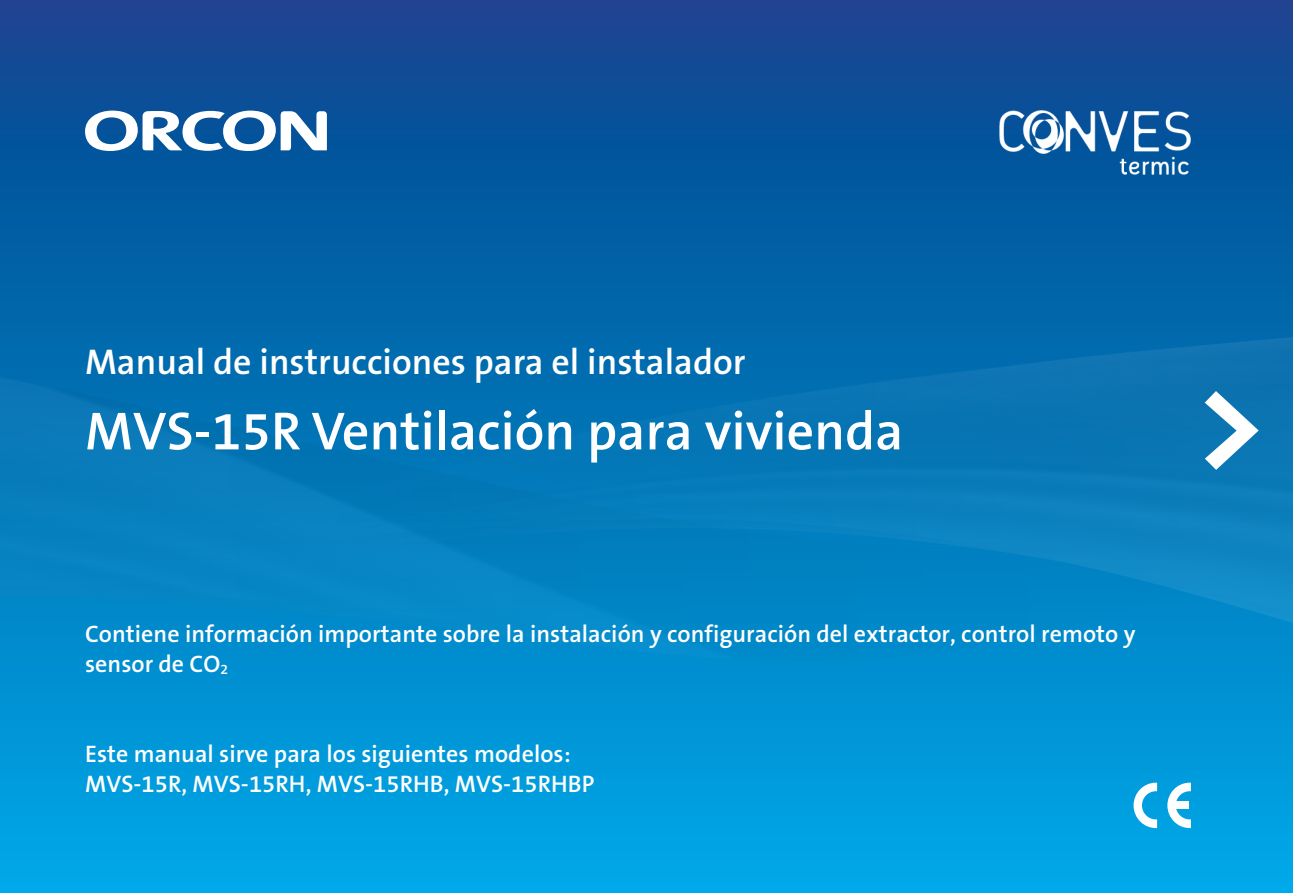
<style>
.page{position:relative;width:1293px;height:893px;background:#fff}
.page>*{position:absolute;margin:0;border:0;box-sizing:border-box;transform-origin:0 0}
.plat_9_12{font:600 54px "The Sans B6";color:#fff}
.plat_9_12-2{font:600 36px "The Sans B6";color:#fff}
.plat_9_12-3{font:600 24px/30px "The Sans B6";color:#fff}
</style>
<div class="page">
<img style="left:0;top:0;width:1293px;height:893px">
<svg style="left:1133px;top:783px;width:24px;height:45px"></svg>
<svg style="left:1167px;top:783px;width:24px;height:45px"></svg>
<div style="left:1174px;top:801px;width:15px;height:8px;background:#fff"></div>
<svg style="left:1204px;top:391px;width:54px;height:79px"></svg>
<svg style="left:85px;top:111px;width:242px;height:40px"></svg>
<img style="left:999px;top:111px;width:192px;height:68px">
<p class="plat_9_12-2" style="left:85px;top:343px;width:662px">Manual de instrucciones para el instalador</p>
<p class="plat_9_12" style="left:85px;top:403px;width:820px">MVS-15R Ventilación para vivienda</p>
<p class="plat_9_12-3" style="left:85px;top:620px;width:1052px">Contiene información importante sobre la instalación y configuración del extractor, control remoto y sensor de CO<sub>2</sub></p>
<p class="plat_9_12-3" style="left:85px;top:740px;width:511px">Este manual sirve para los siguientes modelos:<br>MVS-15R, MVS-15RH, MVS-15RHB, MVS-15RHBP</p>
</div>
